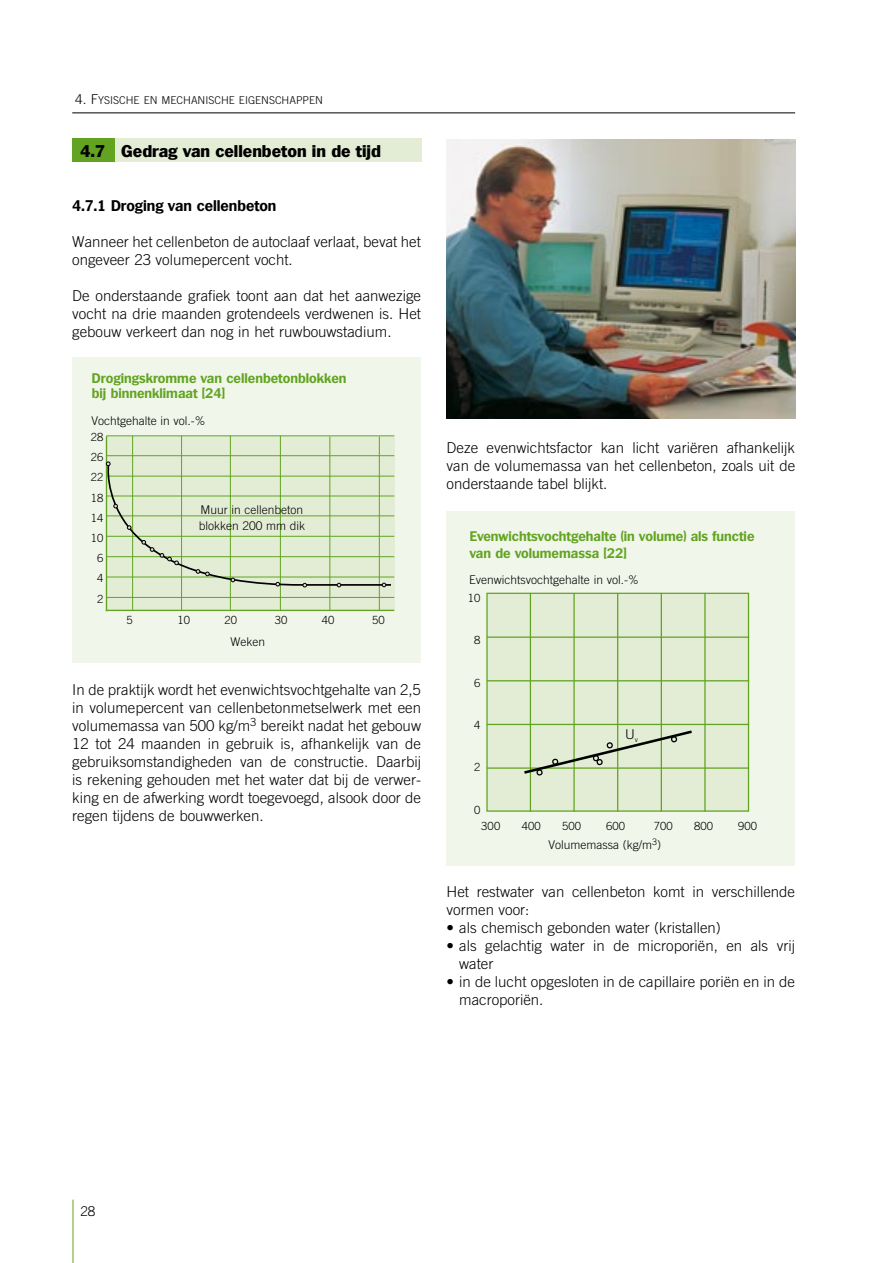
<style>
.page{position:relative;width:893px;height:1263px;background:#fff}
.page>*{position:absolute;margin:0;border:0;box-sizing:border-box;transform-origin:0 0}
.t1{font:800 16.5px "Plymouth";color:#000}
.t2{font:300 15px/18px "Trade Gothic";color:#000}
.t3{font:700 15px "Plymouth";color:#000}
.t4{font:700 13.5px/17.1px "Plymouth";color:#62a422}
.t5{font:300 13.5px "Trade Gothic";color:#000}
.t6{font:300 12px/16.5px "Trade Gothic";color:#000}
.t7{font:300 11.25px/20.2px "Trade Gothic";letter-spacing:.01em;color:#000;text-align:center}
.t8{font:300 10.8px "Trade Gothic";color:#000}
.s1{font-size:13.5px}
</style>
<div class="page">
<div style="left:72px;top:138px;width:350px;height:24px;background:#e3edd5"></div>
<div style="left:72px;top:138px;width:43px;height:24px;background:#62a422"></div>
<hr style="left:72px;top:113px;width:723px;height:1px;background:#000">
<div style="left:446px;top:511px;width:349px;height:355px;background:#f1f6ea"></div>
<div style="left:487px;top:593px;width:261px;height:218px;background:#e3edd5"></div>
<div style="left:486px;top:593px;width:263px;height:219px;border:1px solid #62a422"></div>
<hr style="left:487px;top:636px;width:262px;height:2px;background:#62a422">
<hr style="left:487px;top:680px;width:262px;height:1px;background:#62a422">
<hr style="left:487px;top:724px;width:262px;height:1px;background:#62a422">
<hr style="left:487px;top:767px;width:262px;height:2px;background:#62a422">
<hr style="left:530px;top:593px;width:1px;height:219px;background:#62a422">
<hr style="left:573px;top:593px;width:2px;height:219px;background:#62a422">
<hr style="left:617px;top:593px;width:1px;height:219px;background:#62a422">
<hr style="left:661px;top:593px;width:1px;height:219px;background:#62a422">
<hr style="left:704px;top:593px;width:2px;height:219px;background:#62a422">
<svg style="left:521px;top:728px;width:174px;height:48px"></svg>
<img style="left:446px;top:140px;width:349px;height:279px">
<hr style="left:73px;top:1199px;width:1px;height:64px;background:#62a422">
<div style="left:72px;top:357px;width:349px;height:306px;background:#f1f6ea"></div>
<div style="left:107px;top:436px;width:288px;height:174px;background:#e3edd5"></div>
<hr style="left:106px;top:436px;width:1px;height:175px;background:#62a422">
<hr style="left:106px;top:610px;width:288px;height:1px;background:#62a422">
<hr style="left:106px;top:436px;width:288px;height:1px;background:#62a422">
<hr style="left:106px;top:455px;width:288px;height:1px;background:#62a422">
<hr style="left:106px;top:476px;width:288px;height:1px;background:#62a422">
<hr style="left:106px;top:496px;width:288px;height:1px;background:#62a422">
<hr style="left:106px;top:516px;width:288px;height:1px;background:#62a422">
<hr style="left:106px;top:536px;width:288px;height:1px;background:#62a422">
<hr style="left:106px;top:556px;width:288px;height:1px;background:#62a422">
<hr style="left:106px;top:577px;width:288px;height:1px;background:#62a422">
<hr style="left:106px;top:597px;width:288px;height:1px;background:#62a422">
<hr style="left:132px;top:436px;width:1px;height:174px;background:#62a422">
<hr style="left:181px;top:436px;width:1px;height:174px;background:#62a422">
<hr style="left:230px;top:436px;width:1px;height:174px;background:#62a422">
<hr style="left:280px;top:436px;width:1px;height:174px;background:#62a422">
<hr style="left:330px;top:436px;width:1px;height:174px;background:#62a422">
<hr style="left:379px;top:436px;width:1px;height:174px;background:#62a422">
<svg style="left:106px;top:462px;width:284px;height:125px"></svg>
<p class="t8" style="left:75px;top:93px;width:249px"><span class="s1">4. F</span>ysische en mechanische eigenschappen</p>
<p class="t1" style="left:80px;top:141px;width:302px">4.7 Gedrag van cellenbeton in de tijd</p>
<p class="t3" style="left:72px;top:197px;width:206px">4.7.1 Droging van cellenbeton</p>
<p class="t2" style="left:72px;top:232px;width:350px">Wanneer het cellenbeton de autoclaaf verlaat, bevat het ongeveer 23 volumepercent vocht.</p>
<p class="t2" style="left:72px;top:286px;width:350px;text-align:justify">De onderstaande grafiek toont aan dat het aanwezige vocht na drie maanden grotendeels verdwenen is. Het gebouw verkeert dan nog in het ruwbouwstadium.</p>
<p class="t4" style="left:92px;top:371px;width:256px;line-height:14.9px">Drogingskromme van cellenbetonblokken bij binnenklimaat [24]</p>
<p class="t6" style="left:92px;top:412px;width:116px">Vochtgehalte in vol.-%</p>
<p class="t7" style="left:91px;top:427px;width:14px">28<br>26<br>22<br>18<br>14<br>10<br>6<br>4<br>2</p>
<p class="t6" style="left:199px;top:501px;width:108px">Muur in cellenbeton blokken 200 mm dik</p>
<p class="t7" style="left:127px;top:610px;width:8px">5</p>
<p class="t7" style="left:178px;top:610px;width:14px">10</p>
<p class="t7" style="left:225px;top:610px;width:14px">20</p>
<p class="t7" style="left:275px;top:610px;width:14px">30</p>
<p class="t7" style="left:322px;top:610px;width:14px">40</p>
<p class="t7" style="left:372px;top:610px;width:14px">50</p>
<p class="t6" style="left:230px;top:633px;width:36px">Weken</p>
<p class="t2" style="left:72px;top:681px;width:350px;text-align:justify">In de praktijk wordt het evenwichtsvochtgehalte van 2,5 in volumepercent van cellenbetonmetselwerk met een volumemassa van 500 kg/m<sup>3</sup> bereikt nadat het gebouw 12 tot 24 maanden in gebruik is, afhankelijk van de gebruiksomstandigheden van de constructie. Daarbij is rekening gehouden met het water dat bij de verwer&shy;king en de afwerking wordt toegevoegd, alsook door de regen tijdens de bouwwerken.</p>
<p class="t2" style="left:446px;top:438px;width:350px;text-align:justify">Deze evenwichtsfactor kan licht variëren afhankelijk van de volumemassa van het cellenbeton, zoals uit de onderstaande tabel blijkt.</p>
<p class="t4" style="left:470px;top:527px;width:286px">Evenwichtsvochtgehalte (in volume) als functie van de volumemassa [22]</p>
<p class="t6" style="left:469px;top:571px;width:171px">Evenwichtsvochtgehalte in vol.-%</p>
<p class="t7" style="left:468px;top:588px;width:14px">10</p>
<p class="t7" style="left:474px;top:630px;width:8px">8</p>
<p class="t7" style="left:474px;top:672px;width:8px">6</p>
<p class="t7" style="left:474px;top:714px;width:8px">4</p>
<p class="t7" style="left:474px;top:757px;width:8px">2</p>
<p class="t7" style="left:474px;top:799px;width:8px">0</p>
<p class="t5" style="left:625px;top:726px;width:14px">U<sub>v</sub></p>
<p class="t7" style="left:481px;top:816px;width:20px">300</p>
<p class="t7" style="left:522px;top:816px;width:20px">400</p>
<p class="t7" style="left:562px;top:816px;width:20px">500</p>
<p class="t7" style="left:606px;top:816px;width:20px">600</p>
<p class="t7" style="left:654px;top:816px;width:20px">700</p>
<p class="t7" style="left:694px;top:816px;width:20px">800</p>
<p class="t7" style="left:738px;top:816px;width:20px">900</p>
<p class="t6" style="left:549px;top:836px;width:114px">Volumemassa (kg/m<sup>3</sup>)</p>
<p class="t2" style="left:446px;top:882px;width:350px">Het restwater van cellenbeton komt in verschillende vormen voor:</p>
<p class="t2" style="left:446px;top:918px;width:276px">• als chemisch gebonden water (kristallen)</p>
<p class="t2" style="left:459px;top:936px;width:337px;text-indent:-13px">• als gelachtig water in de microporiën, en als vrij water</p>
<p class="t2" style="left:459px;top:972px;width:337px;text-indent:-13px">• in de lucht opgesloten in de capillaire poriën en in de macroporiën.</p>
<p class="t5" style="left:80px;top:1203px;width:9px">28</p>
</div>
